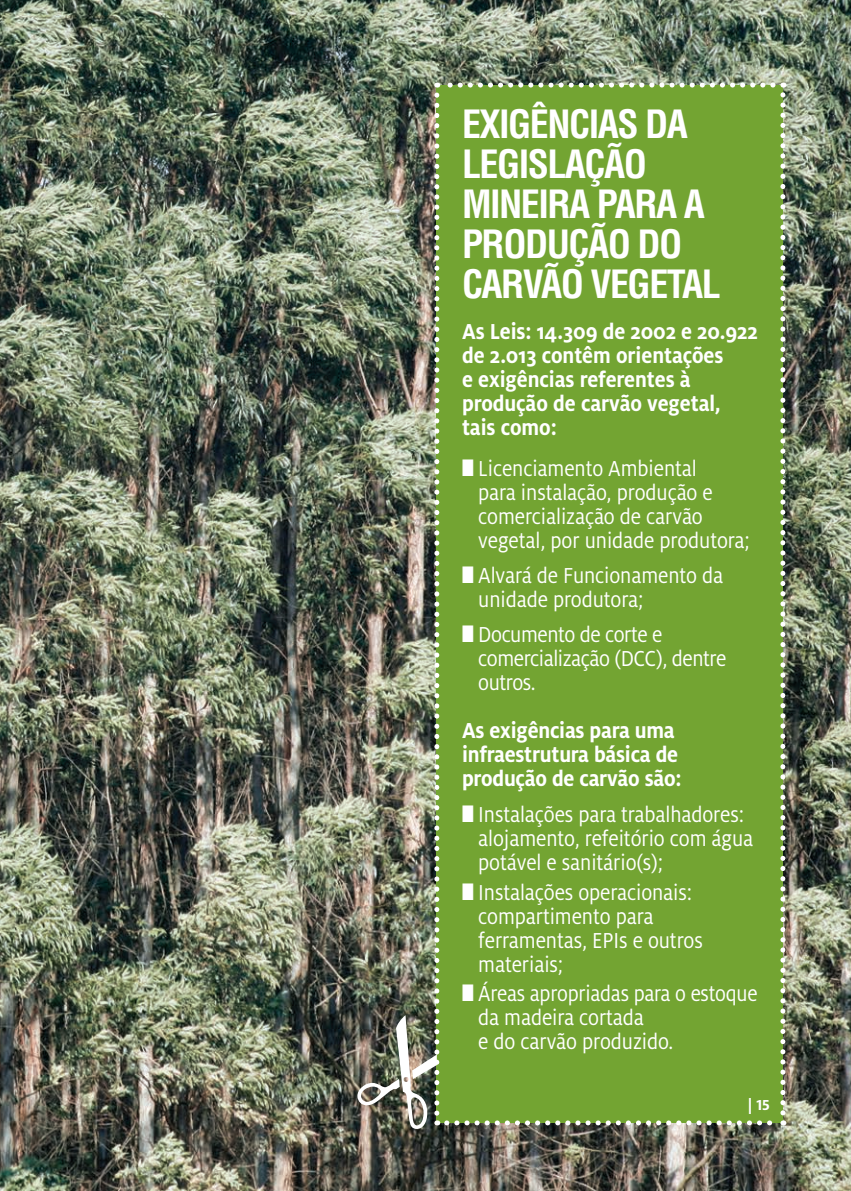
<style>
.page{position:relative;width:851px;height:1191px;background:#fff}
.page>*{position:absolute;margin:0;border:0;box-sizing:border-box;transform-origin:0 0}
.t1{font:700 condensed 38px/40px "Helvetica LT Std";letter-spacing:-.04em;color:#fff}
.t2{font:24px/24px "Milo Pro";letter-spacing:-.005em;color:#fff;scale:.9 1}
.t3{font:700 24px/24px "Milo Pro";letter-spacing:-.005em;color:#fff;scale:.9 1}
.t4{font:24px/24px "Milo Pro";letter-spacing:-.005em;color:#fff;scale:.89 1}
.t5{font:700 16px "Milo Pro";color:#fff}
</style>
<div class="page">
<img style="left:0;top:0;width:850px;height:1191px">
<div style="left:437px;top:85px;width:345px;height:1038px;background:#73a432"></div>
<svg style="left:446px;top:1120px;width:337px;height:5px"></svg>
<img style="left:780px;top:83px;width:5px;height:1030px">
<svg style="left:437px;top:83px;width:335px;height:5px"></svg>
<img style="left:357px;top:95px;width:82px;height:1034px">
<h1 class="t1" style="left:462px;top:103px;width:260px">EXIGÊNCIAS DA<br>LEGISLAÇÃO<br>MINEIRA PARA A<br>PRODUÇÃO DO<br>CARVÃO VEGETAL</h1>
<p class="t3" style="left:462px;top:319px;width:330px">As Leis: 14.309 de 2002 e 20.922 de 2.013 contêm orientações<br>e exigências referentes à produção de carvão vegetal, tais como:</p>
<p class="t2" style="left:478px;top:456px;width:303px;text-indent:-16px">■ Licenciamento Ambiental<br>para instalação, produção e comercialização de carvão vegetal, por unidade produtora;</p>
<p class="t2" style="left:478px;top:563px;width:273px;text-indent:-16px">■ Alvará de Funcionamento da unidade produtora;</p>
<p class="t2" style="left:478px;top:623px;width:277px;text-indent:-16px">■ Documento de corte e comercialização (DCC), dentre outros.</p>
<p class="t3" style="left:462px;top:719px;width:245px">As exigências para uma infraestrutura básica de produção de carvão são:</p>
<p class="t2" style="left:478px;top:802px;width:307px;text-indent:-16px">■ Instalações para trabalhadores: alojamento, refeitório com água potável e sanitário(s);</p>
<p class="t2" style="left:478px;top:880px;width:251px;text-indent:-16px">■ Instalações operacionais: compartimento para ferramentas, EPIs e outros materiais;</p>
<p class="t4" style="left:478px;top:982px;width:315px;text-indent:-16px">■ Áreas apropriadas para o estoque da madeira cortada<br>e do carvão produzido.</p>
<p class="t5" style="left:747px;top:1096px;width:24px">| 15</p>
</div>
